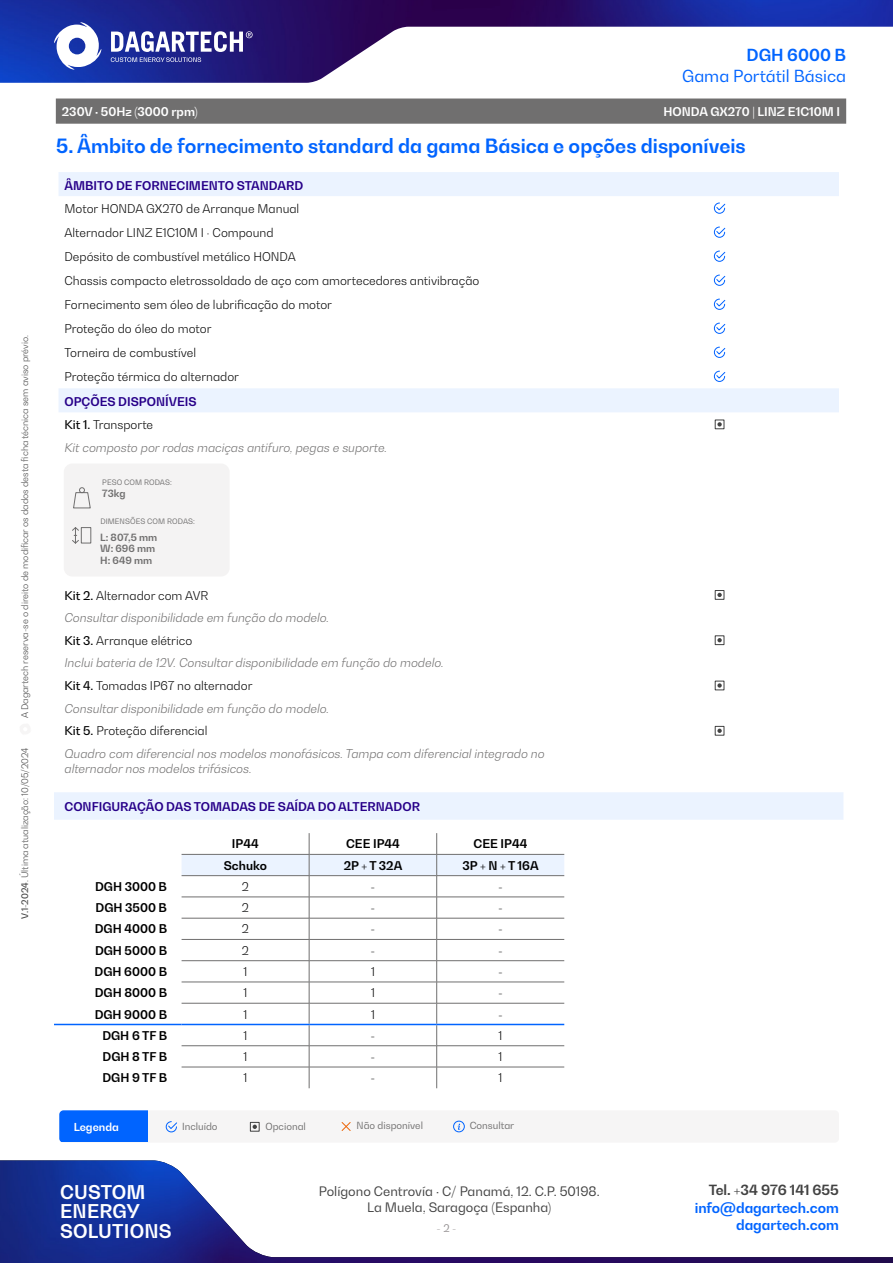
<style>
.page{position:relative;width:893px;height:1263px;background:#fff}
.page>*{position:absolute;margin:0;border:0;box-sizing:border-box;transform-origin:0 0}
.t1{font:700 19.5px "Bw Gradual";color:#0064ff}
.t2{font:700 18.75px/19.4px "Bw Gradual";letter-spacing:.01em;color:#fff}
.t3{font:16.5px "Bw Gradual";color:#0064ff}
.t4{font:700 16.5px "Bw Gradual";color:#0064ff}
.t5{font:700 13.95px "Bw Gradual";color:#0064ff}
.t6{font:700 13.95px "Bw Gradual";color:#424242}
.t7{font:12.9px/16.2px "Bw Gradual";color:#424242;text-align:center}
.t8{font:italic 300 12px/22.6px "Bw Gradual";color:#706f6f}
.t9{font:300 12px/24px "Bw Gradual";color:#000}
.t10{font:700 12px "Bw Gradual";color:#000}
.t11{font:700 12px "Bw Gradual";color:#270089}
.t12{font:700 12px "Bw Gradual";color:#fff}
.t13{font:700 10.95px "Bw Gradual";color:#fff}
.t14{font:10.5px "Bw Gradual";color:#949091}
.t15{font:700 9.9px/11.4px "Bw Gradual";color:#706f6f}
.t16{font:9.75px "Bw Gradual";color:#706f6f}
.t17{font:300 9px "Bw Gradual";color:#424242}
.t18{font:7.5px "Bw Gradual";letter-spacing:.01em;color:#706f6f}
.s1{font-weight:500}
.s2{font-weight:700;font-style:normal;color:#270089}
.s3{font-weight:500;font-style:normal;color:#000}
.s4{font-style:normal;color:#000}
</style>
<div class="page">
<img style="left:0;top:0;width:893px;height:83px">
<svg style="left:111px;top:31px;width:142px;height:31px"></svg>
<svg style="left:54px;top:22px;width:47px;height:48px"></svg>
<img style="left:0;top:1160px;width:893px;height:103px">
<div style="left:59px;top:1110px;width:780px;height:33px;background:#f6f5f5;border-radius:4px"></div>
<div style="left:59px;top:1110px;width:89px;height:32px;background:#0064ff"></div>
<svg style="left:165px;top:1121px;width:12px;height:12px"></svg>
<div style="left:250px;top:1122px;width:10px;height:9px;border:1px solid #424242"></div>
<svg style="left:253px;top:1124px;width:4px;height:5px"></svg>
<div style="left:453px;top:1121px;width:12px;height:11px;border:1px solid #0064ff;border-radius:50%"></div>
<svg style="left:458px;top:1123px;width:2px;height:7px"></svg>
<svg style="left:341px;top:1122px;width:10px;height:9px"></svg>
<div style="left:56px;top:99px;width:790px;height:25px;background:#706f6f"></div>
<div style="left:64px;top:463px;width:166px;height:113px;background:#f4f3f3;border-radius:9px"></div>
<svg style="left:59px;top:172px;width:780px;height:240px"></svg>
<svg style="left:714px;top:202px;width:12px;height:12px"></svg>
<svg style="left:714px;top:226px;width:12px;height:12px"></svg>
<svg style="left:714px;top:250px;width:12px;height:12px"></svg>
<svg style="left:714px;top:274px;width:12px;height:12px"></svg>
<svg style="left:714px;top:298px;width:12px;height:12px"></svg>
<svg style="left:714px;top:322px;width:12px;height:12px"></svg>
<svg style="left:714px;top:346px;width:12px;height:12px"></svg>
<svg style="left:714px;top:370px;width:12px;height:12px"></svg>
<div style="left:715px;top:419px;width:9px;height:10px;border:1px solid #424242"></div>
<svg style="left:717px;top:422px;width:5px;height:4px"></svg>
<div style="left:715px;top:590px;width:9px;height:10px;border:1px solid #424242"></div>
<svg style="left:717px;top:593px;width:5px;height:4px"></svg>
<div style="left:715px;top:635px;width:9px;height:10px;border:1px solid #424242"></div>
<svg style="left:717px;top:638px;width:5px;height:4px"></svg>
<div style="left:715px;top:681px;width:9px;height:9px;border:1px solid #424242"></div>
<svg style="left:717px;top:683px;width:5px;height:5px"></svg>
<div style="left:715px;top:726px;width:9px;height:10px;border:1px solid #424242"></div>
<svg style="left:717px;top:729px;width:5px;height:4px"></svg>
<div style="left:54px;top:792px;width:789px;height:28px;background:#ebf3ff"></div>
<svg style="left:73px;top:487px;width:18px;height:21px"></svg>
<svg style="left:72px;top:527px;width:19px;height:17px"></svg>
<svg style="left:182px;top:833px;width:382px;height:255px"></svg>
<hr style="left:54px;top:1024px;width:128px;height:1px;background:#0064ff">
<hr style="left:182px;top:1024px;width:127px;height:1px;background:#0064ff">
<hr style="left:309px;top:1024px;width:128px;height:1px;background:#0064ff">
<hr style="left:437px;top:1024px;width:127px;height:1px;background:#0064ff">
<p class="t17" style="left:19px;top:718px;width:384px;rotate:-90deg">A Dagartech reserva-se o direito de modificar os dados desta ficha técnica sem aviso prévio.</p>
<p class="t17" style="left:19px;top:918px;width:173px;rotate:-90deg"><span class="s1">V.1-2024</span>. Última atualização: 10/05/2024</p>
<h3 class="t4" style="left:747px;top:44px;width:101px">DGH 6000 B</h3>
<h3 class="t3" style="left:682px;top:65px;width:165px">Gama Portátil Básica</h3>
<p class="t12" style="left:62px;top:103px;width:138px">230V · 50Hz (3000 rpm)</p>
<p class="t12" style="left:663px;top:103px;width:178px">HONDA GX270 | LINZ E1C10M I</p>
<h1 class="t1" style="left:56px;top:133px;width:691px">5. Âmbito de fornecimento standard da gama Básica e opções disponíveis</h1>
<p class="t11" style="left:64px;top:178px;width:240px">ÂMBITO DE FORNECIMENTO STANDARD</p>
<p class="t9" style="left:64px;top:196px;width:416px">Motor HONDA GX270 de Arranque Manual<br>Alternador LINZ E1C10M I · Compound<br>Depósito de combustível metálico HONDA<br>Chassis compacto eletrossoldado de aço com amortecedores antivibração Fornecimento sem óleo de lubrificação do motor<br>Proteção do óleo do motor<br>Torneira de combustível<br>Proteção térmica do alternador</p>
<p class="t8" style="left:64px;top:390px;width:324px"><span class="s2">OPÇÕES DISPONÍVEIS<br></span><span class="s3">Kit 1.</span> <span class="s4">Transporte<br></span>Kit composto por rodas maciças antifuro, pegas e suporte.</p>
<p class="t18" style="left:102px;top:478px;width:71px">PESO COM RODAS:</p>
<p class="t15" style="left:102px;top:487px;width:25px">73kg</p>
<p class="t15" style="left:100px;top:531px;width:58px">L: 807,5 mm<br>W: 696 mm<br>H: 649 mm</p>
<p class="t18" style="left:100px;top:517px;width:96px">DIMENSÕES COM RODAS:</p>
<p class="t8" style="left:64px;top:584px;width:482px"><span class="s3">Kit 2.</span> <span class="s4">Alternador com AVR<br></span>Consultar disponibilidade em função do modelo.<br><span class="s3">Kit 3.</span> <span class="s4">Arranque elétrico<br></span>Inclui bateria de 12V. Consultar disponibilidade em função do modelo.<br><span class="s3">Kit 4.</span> <span class="s4">Tomadas IP67 no alternador<br></span>Consultar disponibilidade em função do modelo.<br><span class="s3">Kit 5.</span> <span class="s4">Proteção diferencial<br></span>Quadro com diferencial nos modelos monofásicos. Tampa com diferencial integrado no</p>
<p class="t8" style="left:64px;top:757px;width:189px">alternador nos modelos trifásicos.</p>
<p class="t11" style="left:64px;top:798px;width:357px">CONFIGURAÇÃO DAS TOMADAS DE SAÍDA DO ALTERNADOR</p>
<p class="t10" style="left:232px;top:836px;width:28px">IP44</p>
<p class="t10" style="left:346px;top:836px;width:55px">CEE IP44</p>
<p class="t10" style="left:474px;top:836px;width:55px">CEE IP44</p>
<p class="t10" style="left:224px;top:857px;width:45px">Schuko</p>
<p class="t10" style="left:344px;top:857px;width:60px">2P + T 32A</p>
<p class="t10" style="left:462px;top:857px;width:78px">3P + N + T 16A</p>
<p class="t10" style="left:95px;top:878px;width:73px">DGH 3000 B</p>
<p class="t9" style="left:242px;top:874px;width:9px">2</p>
<p class="t9" style="left:371px;top:874px;width:6px">-</p>
<p class="t9" style="left:498px;top:874px;width:6px">-</p>
<p class="t10" style="left:96px;top:900px;width:73px">DGH 3500 B</p>
<p class="t9" style="left:242px;top:895px;width:9px">2</p>
<p class="t9" style="left:371px;top:895px;width:6px">-</p>
<p class="t9" style="left:498px;top:895px;width:6px">-</p>
<p class="t10" style="left:95px;top:921px;width:74px">DGH 4000 B</p>
<p class="t9" style="left:242px;top:917px;width:9px">2</p>
<p class="t9" style="left:371px;top:917px;width:6px">-</p>
<p class="t9" style="left:498px;top:917px;width:6px">-</p>
<p class="t10" style="left:95px;top:942px;width:74px">DGH 5000 B</p>
<p class="t9" style="left:242px;top:938px;width:9px">2</p>
<p class="t9" style="left:371px;top:938px;width:6px">-</p>
<p class="t9" style="left:498px;top:938px;width:6px">-</p>
<p class="t10" style="left:95px;top:964px;width:74px">DGH 6000 B</p>
<p class="t9" style="left:243px;top:959px;width:5px">1</p>
<p class="t9" style="left:371px;top:959px;width:5px">1</p>
<p class="t9" style="left:498px;top:959px;width:6px">-</p>
<p class="t10" style="left:95px;top:985px;width:74px">DGH 8000 B</p>
<p class="t9" style="left:243px;top:980px;width:5px">1</p>
<p class="t9" style="left:371px;top:980px;width:5px">1</p>
<p class="t9" style="left:498px;top:980px;width:6px">-</p>
<p class="t10" style="left:95px;top:1006px;width:74px">DGH 9000 B</p>
<p class="t9" style="left:243px;top:1002px;width:5px">1</p>
<p class="t9" style="left:371px;top:1002px;width:5px">1</p>
<p class="t9" style="left:498px;top:1002px;width:6px">-</p>
<p class="t10" style="left:102px;top:1027px;width:66px">DGH 6 TF B</p>
<p class="t9" style="left:243px;top:1023px;width:5px">1</p>
<p class="t9" style="left:371px;top:1023px;width:6px">-</p>
<p class="t9" style="left:499px;top:1023px;width:5px">1</p>
<p class="t10" style="left:103px;top:1049px;width:66px">DGH 8 TF B</p>
<p class="t9" style="left:243px;top:1044px;width:5px">1</p>
<p class="t9" style="left:371px;top:1044px;width:6px">-</p>
<p class="t9" style="left:499px;top:1044px;width:5px">1</p>
<p class="t10" style="left:102px;top:1070px;width:66px">DGH 9 TF B</p>
<p class="t9" style="left:243px;top:1066px;width:5px">1</p>
<p class="t9" style="left:371px;top:1066px;width:6px">-</p>
<p class="t9" style="left:499px;top:1066px;width:5px">1</p>
<p class="t13" style="left:74px;top:1120px;width:47px">Legenda</p>
<p class="t16" style="left:182px;top:1120px;width:37px">Incluído</p>
<p class="t16" style="left:265px;top:1120px;width:42px">Opcional</p>
<p class="t16" style="left:357px;top:1119px;width:68px">Não disponível</p>
<p class="t16" style="left:470px;top:1119px;width:46px">Consultar</p>
<h2 class="t2" style="left:60px;top:1182px;width:113px">CUSTOM<br>ENERGY<br>SOLUTIONS</h2>
<p class="t7" style="left:319px;top:1182px;width:282px">Polígono Centrovía · C/ Panamá, 12. C.P. 50198.<br>La Muela, Saragoça (Espanha)</p>
<p class="t14" style="left:437px;top:1221px;width:21px">- 2 -</p>
<p class="t6" style="left:709px;top:1180px;width:132px">Tel. +34 976 141 655</p>
<p class="t5" style="left:695px;top:1199px;width:146px">info@dagartech.com</p>
<p class="t5" style="left:736px;top:1215px;width:104px">dagartech.com</p>
</div>
